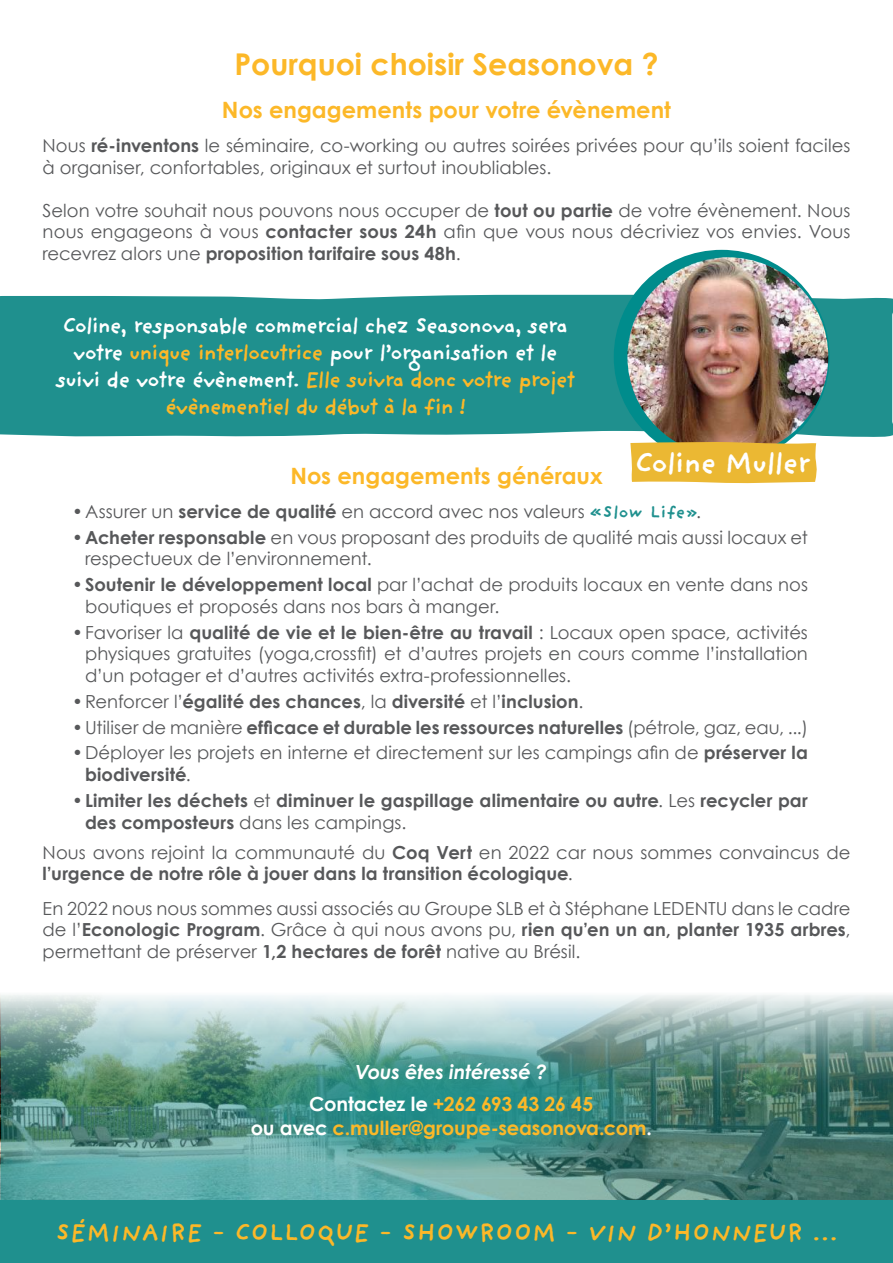
<style>
.page{position:relative;width:893px;height:1263px;background:#fff}
.page>*{position:absolute;margin:0;border:0;box-sizing:border-box;transform-origin:0 0}
.t1{font:700 30px "Century Gothic";color:#fcb828}
.t2{font:700 30px "Providence Sans";letter-spacing:-.055em;color:#fff}
.t3{font:700 25.5px "Providence Sans";letter-spacing:.005em;color:#fcb828}
.t4{font:700 22.5px/27px "Providence Sans";letter-spacing:-.07em;color:#fff;text-align:center}
.t5{font:700 22.5px "Century Gothic";color:#fcb828}
.t6{font:italic 700 19.5px/32px "Century Gothic";letter-spacing:-.01em;color:#fff;text-align:center}
.t7{font:700 19.5px "Century Gothic";letter-spacing:-.01em;color:#fcb828}
.t8{font:18px/21.6px "Century Gothic";letter-spacing:.005em;color:#57585a}
.t9{font:700 18px/21.6px "Century Gothic";letter-spacing:.005em;color:#57585a}
.s1{font-weight:700}
.s2{color:#fcb828}
.s3{font-family:"Providence Sans";font-weight:700;color:#1f908e}
.s4{font-weight:400}
.s5{font-style:normal}
.s6{font-style:normal;color:#fcb828}
.s7{color:#fff}
</style>
<div class="page">
<div style="left:0;top:295px;width:893px;height:142px;background:#1f908e"></div>
<div style="left:614px;top:250px;width:216px;height:214px;background:#008c8c;border-radius:50%"></div>
<img style="left:627px;top:257px;width:201px;height:185px">
<svg style="left:630px;top:442px;width:187px;height:42px;background:#ebbb40"></svg>
<svg style="left:1px;top:995px;width:891px;height:205px;background:#76a29a"></svg>
<svg style="left:227px;top:1040px;width:439px;height:130px;background:#419089"></svg>
<div style="left:0;top:1200px;width:893px;height:63px;background:#1f908e"></div>
<h1 class="t1" style="left:234px;top:41px;width:426px">Pourquoi choisir Seasonova ?</h1>
<p class="t5" style="left:222px;top:93px;width:451px">Nos engagements pour votre évènement</p>
<p class="t8" style="left:43px;top:135px;width:809px">Nous <span class="s1">ré-inventons</span> le séminaire, co-working ou autres soirées privées pour qu’ils soient faciles à organiser, confortables, originaux et surtout inoubliables.</p>
<p class="t8" style="left:43px;top:199px;width:809px;text-align:justify">Selon votre souhait nous pouvons nous occuper de <span class="s1">tout ou partie</span> de votre évènement. Nous nous engageons à vous <span class="s1">contacter sous 24h</span> afin que vous nous décriviez vos envies. Vous recevrez alors une <span class="s1">proposition tarifaire sous 48h</span>.</p>
<p class="t4" style="left:55px;top:311px;width:521px">Coline, responsable commercial chez Seasonova, sera votre <span class="s2">unique interlocutrice</span> pour l’organisation et le suivi de votre évènement. <span class="s2">Elle suivra donc votre projet évènementiel du début à la fin !</span></p>
<h1 class="t2" style="left:635px;top:445px;width:178px">Coline Muller</h1>
<p class="t5" style="left:290px;top:458px;width:314px">Nos engagements généraux</p>
<p class="t8" style="left:72px;top:500px;width:630px">•Assurer un <span class="s1">service de qualité</span> en accord avec nos valeurs <span class="s3">«Slow Life»</span>.</p>
<p class="t8" style="left:85px;top:526px;width:724px;text-indent:-13px"><span class="s1">•Acheter responsable</span> en vous proposant des produits de qualité mais aussi locaux et respectueux de l’environnement.</p>
<p class="t8" style="left:85px;top:574px;width:724px;text-indent:-13px"><span class="s1">•Soutenir le développement local</span> par l’achat de produits locaux en vente dans nos boutiques et proposés dans nos bars à manger.</p>
<p class="t8" style="left:85px;top:621px;width:724px;text-align:justify;text-indent:-13px">•Favoriser la <span class="s1">qualité de vie et le bien-être au travail</span> : Locaux open space, activités physiques gratuites (yoga,crossfit) et d’autres projets en cours comme l’installation d’un potager et d’autres activités extra-professionnelles.</p>
<p class="t9" style="left:72px;top:690px;width:513px"><span class="s4">•Renforcer l’</span>égalité des chances<span class="s4">, la</span> diversité <span class="s4">et l’</span>inclusion<span class="s4">.</span></p>
<p class="t9" style="left:72px;top:715px;width:737px"><span class="s4">•Utiliser de manière</span> efficace et durable les ressources naturelles <span class="s4">(pétrole, gaz, eau, ...)</span></p>
<p class="t8" style="left:85px;top:742px;width:724px;text-indent:-13px">•Déployer les projets en interne et directement sur les campings afin de <span class="s1">préserver la biodiversité</span>.</p>
<p class="t9" style="left:85px;top:789px;width:724px;text-indent:-13px">•Limiter les déchets <span class="s4">et</span> diminuer le gaspillage alimentaire ou autre<span class="s4">. Les</span> recycler par des composteurs <span class="s4">dans les campings.</span></p>
<p class="t8" style="left:43px;top:841px;width:809px">Nous avons rejoint la communauté du <span class="s1">Coq Vert</span> en 2022 car nous sommes convaincus de <span class="s1">l’urgence de notre rôle à jouer dans la transition écologique</span>.</p>
<p class="t8" style="left:43px;top:897px;width:809px;text-align:justify">En 2022 nous nous sommes aussi associés au Groupe SLB et à Stéphane LEDENTU dans le cadre de l’<span class="s1">Econologic Program</span>. Grâce à qui nous avons pu, <span class="s1">rien qu’en un an, planter 1935 arbres</span>, permettant de préserver <span class="s1">1,2 hectares de forêt</span> native au Brésil.</p>
<p class="t6" style="left:309px;top:1055px;width:285px">Vous êtes intéressé ?<br><span class="s5">Contactez le</span> <span class="s6">+262 693 43 26 45</span></p>
<p class="t7" style="left:251px;top:1113px;width:403px"><span class="s7">ou avec</span> c.muller@groupe-seasonova.com<span class="s7">.</span></p>
<h2 class="t3" style="left:55px;top:1217px;width:783px">SÉMINAIRE - COLLOQUE - SHOWROOM - VIN D’HONNEUR ...</h2>
</div>
